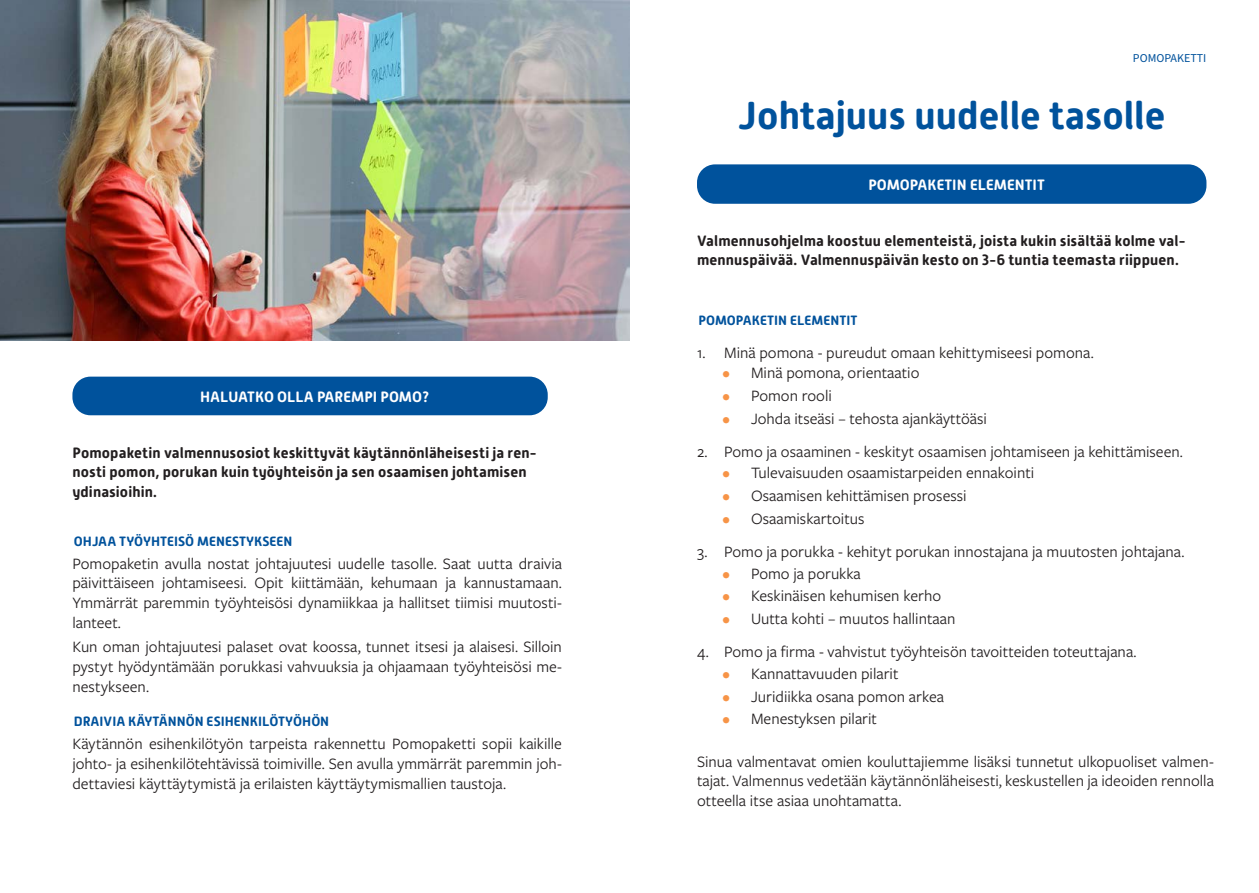
<style>
.page{position:relative;width:1259px;height:893px;background:#fff}
.page>*{position:absolute;margin:0;border:0;box-sizing:border-box;transform-origin:0 0}
.Kuvan_päälle{font:700 39px "Alwyn New Rounded";color:#00529c}
.Aloitus__-_LEIPIS_11_-_13_2{font:16.5px/19.8px "Freight Sans Pro";color:#221e1f;text-align:justify}
.Sisäsivut_-_luettelo{font:16.5px "Freight Sans Pro";color:#221e1f}
.Luettelo_elementit{font:16.5px "Freight Sans Pro";color:#221e1f}
.Ingressi_sin__palkkien_alle{font:700 15px/19.5px "Alwyn New Rounded";letter-spacing:.01em;color:#221e1f}
.Sisäsivut_-_sinisen_laatikon_otsikko_H2{font:700 15px "Alwyn New Rounded";color:#fff}
.Sisäsivut_-_Pieni_väliotsikko_SIN_H3{font:700 13.5px "Alwyn New Rounded";color:#00529c}
.t1{font:12px "Source Sans Pro";color:#00529c}
.s1{color:#f79447}
</style>
<div class="page">
<img style="left:0;top:0;width:629px;height:340px">
<div style="left:72px;top:377px;width:476px;height:38px;background:#00529c;border-radius:18px"></div>
<div style="left:697px;top:164px;width:509px;height:40px;background:#00529c;border-radius:18px"></div>
<h2 class="Sisäsivut_-_sinisen_laatikon_otsikko_H2" style="left:200px;top:388px;width:231px">HALUATKO OLLA PAREMPI POMO?</h2>
<p class="Ingressi_sin__palkkien_alle" style="left:72px;top:443px;width:466px">Pomopaketin valmennusosiot keskittyvät käytännönläheisesti ja ren&shy;nosti pomon, porukan kuin työyhteisön ja sen osaamisen johtamisen ydinasioihin.</p>
<h3 class="Sisäsivut_-_Pieni_väliotsikko_SIN_H3" style="left:74px;top:533px;width:220px">OHJAA TYÖYHTEISÖ MENESTYKSEEN</h3>
<p class="Aloitus__-_LEIPIS_11_-_13_2" style="left:72px;top:553px;width:491px">Pomopaketin avulla nostat johtajuutesi uudelle tasolle. Saat uutta draivia päivittäiseen johtamiseesi. Opit kiittämään, kehumaan ja kannustamaan.<br>Ymmärrät paremmin työyhteisösi dynamiikkaa ja hallitset tiimisi muutosti&shy;lanteet.</p>
<p class="Aloitus__-_LEIPIS_11_-_13_2" style="left:72px;top:636px;width:491px">Kun oman johtajuutesi palaset ovat koossa, tunnet itsesi ja alaisesi. Silloin pystyt hyödyntämään porukkasi vahvuuksia ja ohjaamaan työyhteisösi me&shy;nestykseen.</p>
<h3 class="Sisäsivut_-_Pieni_väliotsikko_SIN_H3" style="left:74px;top:714px;width:257px">DRAIVIA KÄYTÄNNÖN ESIHENKILÖTYÖHÖN</h3>
<p class="Aloitus__-_LEIPIS_11_-_13_2" style="left:72px;top:733px;width:491px">Käytännön esihenkilötyön tarpeista rakennettu Pomopaketti sopii kaikille johto- ja esihenkilötehtävissä toimiville. Sen avulla ymmärrät paremmin joh&shy;dettaviesi käyttäytymistä ja erilaisten käyttäytymismallien taustoja.</p>
<p class="t1" style="left:1133px;top:50px;width:75px">POMOPAKETTI</p>
<p class="Kuvan_päälle" style="left:738px;top:93px;width:428px">Johtajuus uudelle tasolle</p>
<h2 class="Sisäsivut_-_sinisen_laatikon_otsikko_H2" style="left:868px;top:176px;width:178px">POMOPAKETIN ELEMENTIT</h2>
<p class="Ingressi_sin__palkkien_alle" style="left:697px;top:231px;width:490px">Valmennusohjelma koostuu elementeistä, joista kukin sisältää kolme val&shy;mennuspäivää. Valmennuspäivän kesto on 3-6 tuntia teemasta riippuen.</p>
<h3 class="Sisäsivut_-_Pieni_väliotsikko_SIN_H3" style="left:698px;top:312px;width:160px">POMOPAKETIN ELEMENTIT</h3>
<p class="Luettelo_elementit" style="left:697px;top:342px;width:398px">1. Minä pomona - pureudut omaan kehittymiseesi pomona.</p>
<p class="Sisäsivut_-_luettelo" style="left:722px;top:362px;width:198px"><span class="s1">•</span> Minä pomona, orientaatio</p>
<p class="Sisäsivut_-_luettelo" style="left:722px;top:385px;width:111px"><span class="s1">•</span> Pomon rooli</p>
<p class="Sisäsivut_-_luettelo" style="left:722px;top:407px;width:266px"><span class="s1">•</span> Johda itseäsi – tehosta ajankäyttöäsi</p>
<p class="Luettelo_elementit" style="left:697px;top:441px;width:487px">2. Pomo ja osaaminen - keskityt osaamisen johtamiseen ja kehittämiseen.</p>
<p class="Sisäsivut_-_luettelo" style="left:722px;top:462px;width:313px"><span class="s1">•</span> Tulevaisuuden osaamistarpeiden ennakointi</p>
<p class="Sisäsivut_-_luettelo" style="left:722px;top:485px;width:246px"><span class="s1">•</span> Osaamisen kehittämisen prosessi</p>
<p class="Sisäsivut_-_luettelo" style="left:722px;top:508px;width:143px"><span class="s1">•</span> Osaamiskartoitus</p>
<p class="Luettelo_elementit" style="left:697px;top:541px;width:489px">3. Pomo ja porukka - kehityt porukan innostajana ja muutosten johtajana.</p>
<p class="Sisäsivut_-_luettelo" style="left:722px;top:562px;width:140px"><span class="s1">•</span> Pomo ja porukka</p>
<p class="Sisäsivut_-_luettelo" style="left:722px;top:585px;width:220px"><span class="s1">•</span> Keskinäisen kehumisen kerho</p>
<p class="Sisäsivut_-_luettelo" style="left:722px;top:608px;width:234px"><span class="s1">•</span> Uutta kohti – muutos hallintaan</p>
<p class="Luettelo_elementit" style="left:697px;top:641px;width:441px">4. Pomo ja firma - vahvistut työyhteisön tavoitteiden toteuttajana.</p>
<p class="Sisäsivut_-_luettelo" style="left:722px;top:662px;width:177px"><span class="s1">•</span> Kannattavuuden pilarit</p>
<p class="Sisäsivut_-_luettelo" style="left:722px;top:685px;width:223px"><span class="s1">•</span> Juridiikka osana pomon arkea</p>
<p class="Sisäsivut_-_luettelo" style="left:722px;top:708px;width:156px"><span class="s1">•</span> Menestyksen pilarit</p>
<p class="Aloitus__-_LEIPIS_11_-_13_2" style="left:697px;top:751px;width:518px">Sinua valmentavat omien kouluttajiemme lisäksi tunnetut ulkopuoliset valmen&shy;tajat. Valmennus vedetään käytännönläheisesti, keskustellen ja ideoiden rennolla otteella itse asiaa unohtamatta.</p>
</div>
